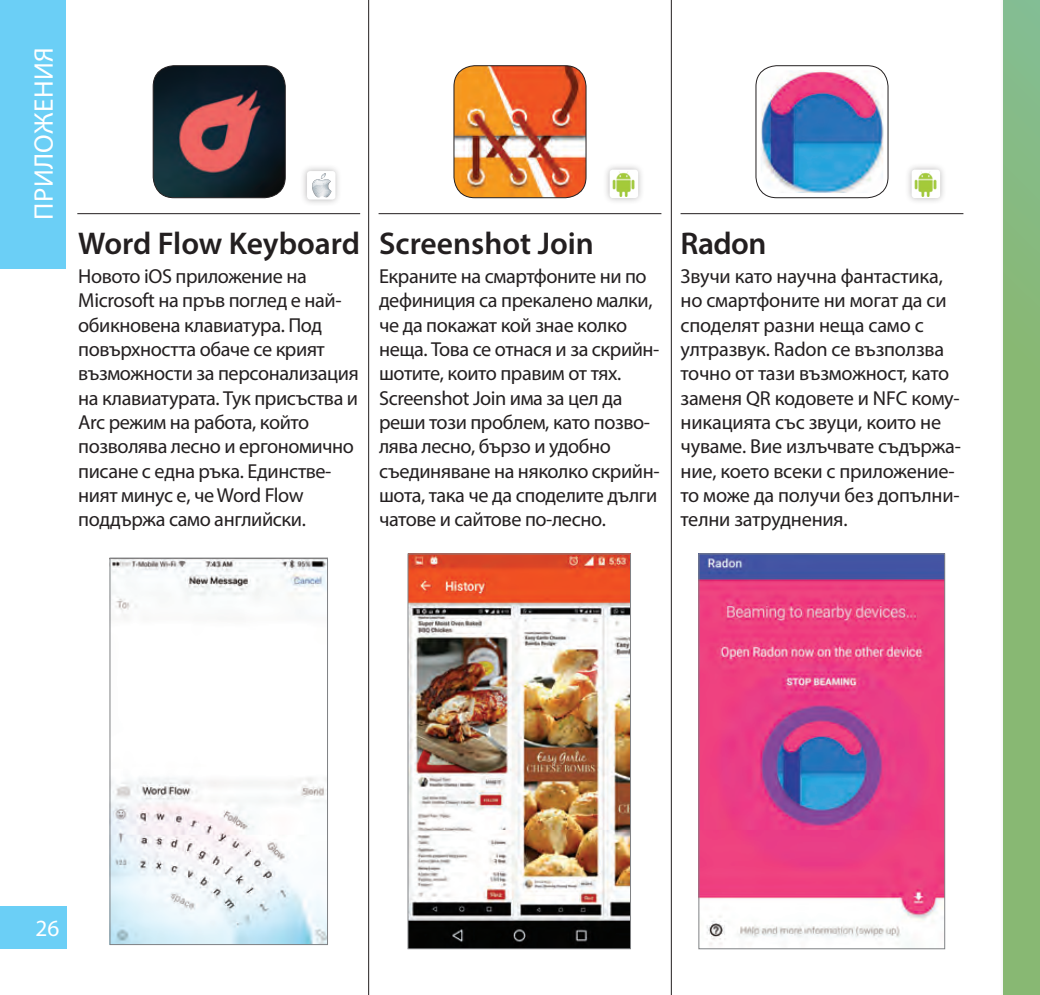
<style>
.page{position:relative;width:1040px;height:995px;background:#fff}
.page>*{position:absolute;margin:0;border:0;box-sizing:border-box;transform-origin:0 0}
.t1{font:600 31.5px "Myriad Pro";color:#231f20}
.t2{font:27px "Myriad Pro";letter-spacing:.02em;color:#fff}
.t3{font:23.4px "Myriad Pro";color:#fff}
.t4{font:20.25px/24.3px "Myriad Pro";letter-spacing:-.02em;color:#231f20}
</style>
<div class="page">
<img style="left:760px;top:70px;width:123px;height:123px">
<div style="left:755px;top:65px;width:133px;height:133px;border:1px solid #231f20;border-radius:21px"></div>
<hr style="left:680px;top:213px;width:283px;height:1px;background:#231f20">
<hr style="left:378px;top:213px;width:283px;height:1px;background:#231f20">
<img style="left:112px;top:560px;width:214px;height:383px">
<div style="left:110px;top:558px;width:218px;height:387px;border:1px solid #808285"></div>
<img style="left:700px;top:556px;width:243px;height:389px">
<div style="left:698px;top:554px;width:247px;height:395px;border:1px solid #808285"></div>
<img style="left:410px;top:556px;width:219px;height:391px">
<div style="left:408px;top:554px;width:223px;height:395px;border:1px solid #808285"></div>
<hr style="left:368px;top:0;width:1px;height:995px;background:#231f20">
<hr style="left:671px;top:0;width:1px;height:995px;background:#231f20">
<img style="left:455px;top:66px;width:131px;height:132px">
<div style="left:453px;top:65px;width:133px;height:133px;border:1px solid #231f20;border-radius:21px"></div>
<div style="left:602px;top:163px;width:43px;height:42px;background:#231f20;opacity:.3"></div>
<div style="left:609px;top:170px;width:29px;height:28px;background:#fff;border-radius:3px"></div>
<img style="left:612px;top:171px;width:23px;height:25px">
<div style="left:904px;top:163px;width:42px;height:42px;background:#231f20;opacity:.3"></div>
<div style="left:911px;top:170px;width:29px;height:28px;background:#fff;border-radius:3px"></div>
<img style="left:914px;top:171px;width:23px;height:25px">
<hr style="left:77px;top:213px;width:283px;height:1px;background:#231f20">
<img style="left:153px;top:66px;width:132px;height:132px">
<div style="left:153px;top:65px;width:132px;height:133px;border:1px solid #231f20;border-radius:21px"></div>
<div style="left:300px;top:164px;width:42px;height:42px;background:#231f20;opacity:.3"></div>
<div style="left:307px;top:171px;width:28px;height:29px;background:#fff;border-radius:3px"></div>
<svg style="left:312px;top:173px;width:20px;height:24px"></svg>
<div style="left:1003px;top:0;width:37px;height:995px;background:linear-gradient(to bottom,#86bb86,#89b76c)"></div>
<div style="left:0;top:0;width:65px;height:269px;background:#6bcff6"></div>
<div style="left:0;top:906px;width:67px;height:42px;background:#6bcff6"></div>
<h2 class="t2" style="left:27px;top:220px;width:175px;rotate:-90deg">ПРИЛОЖЕНИЯ</h2>
<h1 class="t1" style="left:78px;top:224px;width:283px">Word Flow Keyboard</h1>
<p class="t4" style="left:78px;top:264px;width:282px">Новото iOS приложение на<br>Microsoft на пръв поглед е най&shy;обикновена клавиатура. Под повърхността обаче се крият възможности за персонализация на клавиатурата. Тук присъства и<br>Arc режим на работа, който позволява лесно и ергономично писане с една ръка. Единстве&shy;ният минус е, че Word Flow поддържа само английски.</p>
<h1 class="t1" style="left:379px;top:224px;width:216px">Screenshot Join</h1>
<p class="t4" style="left:379px;top:264px;width:282px">Екраните на смартфоните ни по дефиниция са прекалено малки, че да покажат кой знае колко неща. Това се отнася и за скрийн&shy;шотите, които правим от тях.<br>Screenshot Join има за цел да реши този проблем, като позво&shy;лява лесно, бързо и удобно съединяване на няколко скрийн&shy;шота, така че да споделите дълги чатове и сайтове по-лесно.</p>
<h1 class="t1" style="left:680px;top:224px;width:87px">Radon</h1>
<p class="t4" style="left:680px;top:264px;width:282px">Звучи като научна фантастика, но смартфоните ни могат да си споделят разни неща само с ултразвук. Radon се възползва точно от тази възможност, като заменя QR кодовете и NFC кому&shy;никацията със звуци, които не чуваме. Вие излъчвате съдържа&shy;ние, което всеки с приложение&shy;то може да получи без допълни&shy;телни затруднения.</p>
<p class="t3" style="left:35px;top:913px;width:25px">26</p>
</div>
